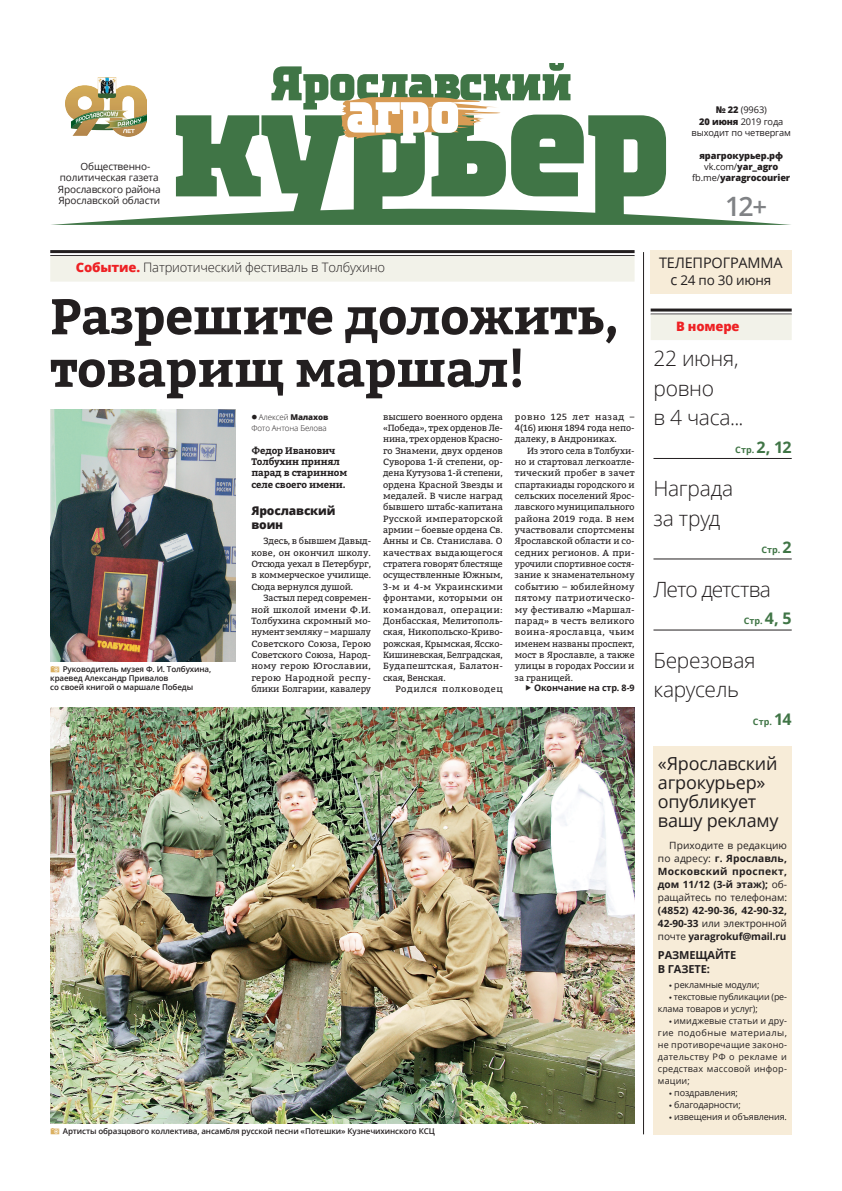
<style>
.page{position:relative;width:842px;height:1191px;background:#fff}
.page>*{position:absolute;margin:0;border:0;box-sizing:border-box;transform-origin:0 0}
.заголовок_50{font:700 50px/52.5px "Bitter";letter-spacing:-.01em;color:#231f20}
.текст_дополнительный{font:600 26.7px "Open Sans";color:#808285}
.заголовок_20{font:300 21px/29.4px "Open Sans";letter-spacing:-.015em;color:#231f20}
.заголовок_20-2{font:300 21px "Open Sans";letter-spacing:-.05em;color:#231f20}
.заголовок_20-3{font:18px/19px "Open Sans";letter-spacing:-.015em;color:#231f20}
.заголовок_20-4{font:14.5px "Open Sans";letter-spacing:-.015em;color:#231f20}
.заголовок_20-5{font:13.5px "Open Sans";letter-spacing:-.02em;color:#231f20}
.рубрика_смик{font:300 13px "Open Sans";letter-spacing:-.015em;color:#231f20}
.рубрика_смик-2{font:800 13px "Open Sans";letter-spacing:-.015em;color:#ee2124}
.заголовок_главки{font:800 12px/14px "Open Sans";letter-spacing:-.015em;color:#231f20}
.текст_колонка_болд{font:700 11px/14px "Open Sans";letter-spacing:-.015em;color:#231f20}
.текст_колонка{font:700 10px/13px "Open Sans";color:#231f20;text-align:justify}
.текст_дополнительный-2{font:10px/11.3px "Open Sans";letter-spacing:-.015em;color:#231f20}
.текст_лид{font:700 9.5px/11.3px "Bitter";letter-spacing:-.01em;color:#231f20}
.текст_дополнительный-3{font:800 9.2px "Open Sans";letter-spacing:-.015em;color:#231f20}
.текст_дополнительный-4{font:9.2px "Open Sans";letter-spacing:-.015em;color:#231f20}
.текст_основной{font:9px/11.3px "Bitter";color:#231f20;text-align:justify}
.текст_колонка-2{font:9px/12px "Open Sans";letter-spacing:-.015em;color:#231f20}
.заголовок_20-6{font:700 9px "Open Sans";letter-spacing:.005em;color:#407546}
.текст_маркер_болд{font:700 9px "Open Sans";letter-spacing:-.015em;color:#231f20}
.текст_основной-2{font:9px "Bitter";letter-spacing:.055em;color:#231f20}
.t1{font:600 8px/9px "Open Sans";letter-spacing:-.015em;color:#231f20}
.t2{font:300 8px/11.3px "Open Sans";letter-spacing:-.015em;color:#231f20;text-align:right}
.s1{font-weight:800;color:#ee2124}
.s2{font-family:"SD Helveticons Demo";font-weight:400;font-size:12px;color:#dbb061}
.s3{font-weight:800}
.s4{font-weight:400}
.s5{font-size:25.7px}
.s6{font-size:14.5px}
.s7{font-size:16px}
.s8{font-family:"Myriad Pro";font-weight:600}
</style>
<div class="page">
<svg style="left:51px;top:63px;width:740px;height:162px"></svg>
<svg style="left:341px;top:97px;width:159px;height:46px"></svg>
<img style="left:66px;top:78px;width:80px;height:58px">
<hr style="left:653px;top:458px;width:138px;height:1px;background:#231f20">
<hr style="left:653px;top:559px;width:138px;height:1px;background:#231f20">
<hr style="left:653px;top:630px;width:138px;height:1px;background:#231f20">
<div style="left:653px;top:745px;width:138px;height:389px;background:#f7ecd8"></div>
<div style="left:650px;top:250px;width:141px;height:44px;background:#f7ecd8"></div>
<hr style="left:650px;top:308px;width:141px;height:3px;background:#231f20">
<hr style="left:650px;top:313px;width:141px;height:1px;background:#231f20">
<div style="left:650px;top:314px;width:141px;height:26px;background:#f2f2e9"></div>
<img style="left:50px;top:707px;width:584px;height:416px">
<hr style="left:50px;top:250px;width:584px;height:3px;background:#231f20">
<hr style="left:50px;top:255px;width:584px;height:1px;background:#231f20">
<div style="left:50px;top:256px;width:584px;height:26px;background:#f2f2e9"></div>
<img style="left:50px;top:409px;width:186px;height:252px">
<hr style="left:643px;top:252px;width:1px;height:882px;background:#231f20">
<p class="текст_дополнительный-2" style="left:58px;top:161px;width:104px;text-indent:23px">Общественно&shy;политическая газета<br>Ярославского района<br>Ярославской области</p>
<p class="рубрика_смик" style="left:76px;top:258px;width:311px"><span class="s1">Событие.</span> Патриотический фестиваль в Толбухино</p>
<p class="заголовок_50" style="left:50px;top:292px;width:570px">Разрешите доложить, товарищ маршал!</p>
<p class="t1" style="left:50px;top:664px;width:162px"><span class="s2">]</span> Руководитель музея Ф. И. Толбухина, краевед Александр Привалов<br>со своей книгой о маршале Победы</p>
<p class="t2" style="left:251px;top:411px;width:79px">Алексей <span class="s3">Малахов<br></span>Фото Антона Белова</p>
<p class="текст_лид" style="left:251px;top:445px;width:97px">Федор Иванович<br>Толбухин принял парад в старинном селе своего имени.</p>
<p class="заголовок_главки" style="left:251px;top:503px;width:86px">Ярославский воин</p>
<p class="текст_основной" style="left:251px;top:536px;width:121px;text-indent:12px">Здесь, в бывшем Давыд&shy;кове, он окончил школу.<br>Отсюда уехал в Петербург, в коммерческое училище.<br>Сюда вернулся душой.</p>
<p class="текст_основной" style="left:251px;top:592px;width:121px;text-indent:12px">Застыл перед современ&shy;ной школой имени Ф.И.<br>Толбухина скромный мо&shy;нумент земляку – маршалу Советского Союза, Герою Советского Союза, Народ&shy;ному герою Югославии, герою Народной респу&shy;блики Болгарии, кавалеру</p>
<p class="текст_основной" style="left:383px;top:411px;width:121px">высшего военного ордена «Победа», трех орденов Ле&shy;нина, трех орденов Красно&shy;го Знамени, двух орденов Суворова 1-й степени, ор&shy;дена Кутузова 1-й степени, ордена Красной Звезды и медалей. В числе наград бывшего штабс-капитана Русской императорской армии – боевые ордена Св.<br>Анны и Св. Станислава. О качествах выдающегося стратега говорят блестяще осуществленные Южным, 3-м и 4-м Украинскими фронтами, которыми он командовал, операции:<br>Донбасская, Мелитополь&shy;ская, Никопольско-Криво&shy;рожская, Крымская, Ясско-Кишиневская, Белградская, Будапештская, Балатон&shy;ская, Венская.</p>
<p class="текст_основной-2" style="left:395px;top:683px;width:109px">Родился полководец</p>
<p class="текст_основной" style="left:515px;top:411px;width:121px">ровно 125 лет назад – 4(16) июня 1894 года непо&shy;далеку, в Андрониках.</p>
<p class="текст_основной" style="left:515px;top:445px;width:121px;text-indent:12px">Из этого села в Толбухи&shy;но и стартовал легкоатле&shy;тический пробег в зачет спартакиады городского и сельских поселений Ярос&shy;лавского муниципального района 2019 года. В нем участвовали спортсмены Ярославской области и со&shy;седних регионов. А при&shy;урочили спортивное состя&shy;зание к знаменательному событию – юбилейному пятому патриотическо&shy;му фестивалю «Маршал&shy;парад» в честь великого воина-ярославца, чьим именем названы проспект, мост в Ярославле, а также улицы в городах России и за границей.</p>
<p class="текст_маркер_болд" style="left:534px;top:681px;width:102px">Окончание на стр. 8-9</p>
<p class="t1" style="left:50px;top:1126px;width:386px"><span class="s2">]</span> Артисты образцового коллектива, ансамбля русской песни «Потешки» Кузнечихинского КСЦ</p>
<p class="текст_дополнительный-4" style="left:715px;top:104px;width:53px"><span class="s3">№ 22</span> (9963)</p>
<p class="текст_дополнительный-4" style="left:699px;top:115px;width:86px"><span class="s3">20 июня</span> 2019 года</p>
<p class="текст_дополнительный-4" style="left:691px;top:126px;width:101px">выходит по четвергам</p>
<p class="текст_дополнительный-3" style="left:699px;top:148px;width:85px">ярагрокурьер.рф</p>
<p class="текст_дополнительный-3" style="left:704px;top:160px;width:76px"><span class="s4">vk.com/</span>yar_agro</p>
<p class="текст_дополнительный-3" style="left:692px;top:171px;width:99px"><span class="s4">fb.me/</span>yaragrocourier</p>
<p class="текст_дополнительный" style="left:725px;top:187px;width:44px">12<span class="s5">+</span></p>
<p class="заголовок_20-4" style="left:659px;top:253px;width:125px">ТЕЛЕПРОГРАММА</p>
<p class="заголовок_20-5" style="left:670px;top:271px;width:102px"><span class="s6">с</span> 24 по 30 июня</p>
<p class="рубрика_смик-2" style="left:676px;top:316px;width:65px">В номере</p>
<p class="заголовок_20" style="left:653px;top:343px;width:92px">22 июня, ровно<br>в 4 часа...</p>
<p class="заголовок_20-6" style="left:735px;top:443px;width:58px">Стр. <span class="s7">2, 12</span></p>
<p class="заголовок_20" style="left:653px;top:473px;width:81px">Награда за труд</p>
<p class="заголовок_20-6" style="left:761px;top:543px;width:32px">Стр. <span class="s7">2</span></p>
<p class="заголовок_20-2" style="left:653px;top:575px;width:119px">Лето детства</p>
<p class="заголовок_20-6" style="left:744px;top:614px;width:49px">Стр. <span class="s7">4, 5</span></p>
<p class="заголовок_20" style="left:653px;top:645px;width:104px">Березовая карусель</p>
<p class="заголовок_20-6" style="left:753px;top:715px;width:40px">Стр. <span class="s7">14</span></p>
<p class="заголовок_20-3" style="left:658px;top:753px;width:122px">«Ярославский агрокурьер» опубликует вашу рекламу</p>
<p class="текст_колонка" style="left:658px;top:838px;width:131px;text-indent:11px"><span class="s4">Приходите в редакцию по адресу:</span> г. Ярославль, Московский проспект, дом 11/12 (3-й этаж); <span class="s4">об&shy;ращайтесь по телефонам: </span>(4852) 42-90-36, 42-90-32, 42-90-33 <span class="s4">или электронной почте</span> yaragrokuf@mail.ru</p>
<p class="текст_колонка_болд" style="left:658px;top:948px;width:80px">РАЗМЕЩАЙТЕ<br>В ГАЗЕТЕ:</p>
<p class="текст_колонка-2" style="left:669px;top:978px;width:92px"><span class="s8">•</span> рекламные модули;</p>
<p class="текст_колонка-2" style="left:658px;top:990px;width:130px;text-indent:11px"><span class="s8">•</span> текстовые публикации (ре&shy;клама товаров и услуг);</p>
<p class="текст_колонка-2" style="left:658px;top:1014px;width:130px;text-align:justify;text-indent:11px"><span class="s8">•</span> имиджевые статьи и дру&shy;гие подобные материалы, не противоречащие законо&shy;дательству РФ о рекламе и средствах массовой инфор&shy;мации;</p>
<p class="текст_колонка-2" style="left:669px;top:1086px;width:70px"><span class="s8">•</span> поздравления;</p>
<p class="текст_колонка-2" style="left:669px;top:1098px;width:73px"><span class="s8">•</span> благодарности;</p>
<p class="текст_колонка-2" style="left:669px;top:1110px;width:119px"><span class="s8">•</span> извещения и объявления.</p>
</div>
